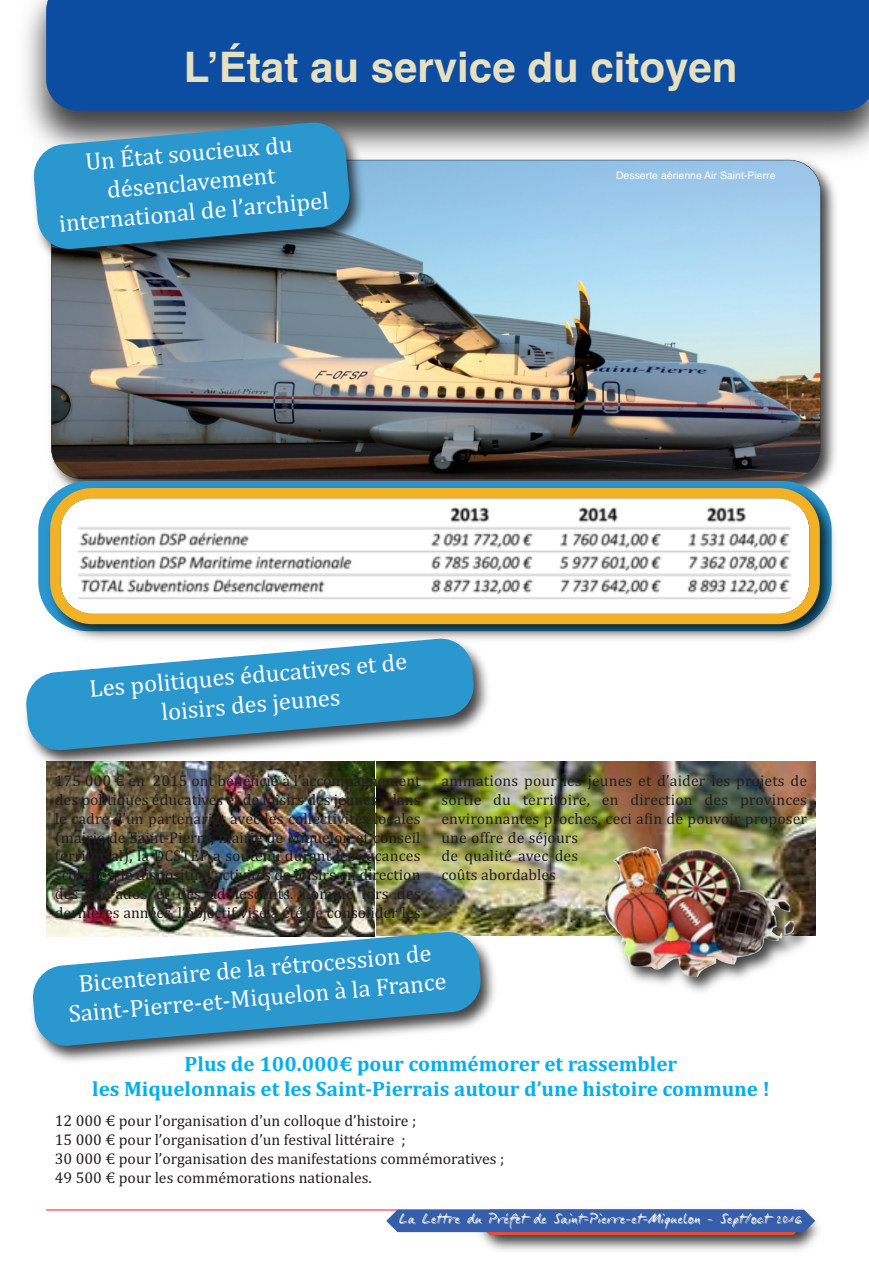
<style>
.page{position:relative;width:869px;height:1265px;background:#fff}
.page>*{position:absolute;margin:0;border:0;box-sizing:border-box;transform-origin:0 0}
.t1{font:700 42px "Helvetica";color:#e8e1c1}
.t2{font:24.5px/29.4px "Cambria";color:#fff;text-align:center}
.t3{font:700 21px/25.2px "Cambria";color:#00aeef;text-align:center}
.t4{font:17.5px "Darkwoman";letter-spacing:.075em;color:#fff}
.t5{font:15.75px/18.9px "Cambria";color:#231f20}
.t6{font:10.5px "Helvetica";color:#fff}
</style>
<div class="page">
<img style="left:376px;top:762px;width:439px;height:174px">
<img style="left:46px;top:777px;width:329px;height:143px">
<img style="left:480px;top:1219px;width:339px;height:32px">
<hr style="left:46px;top:1210px;width:747px;height:1px;background:#ee1d23">
<svg style="left:386px;top:1209px;width:428px;height:26px;background:#5263a2"></svg>
<img style="left:25px;top:0;width:843px;height:154px">
<div style="left:46px;top:0;width:822px;height:111px;background:#0d4da1"></div>
<img style="left:50px;top:153px;width:792px;height:327px">
<img style="left:51px;top:160px;width:769px;height:319px;border-radius:32px">
<img style="left:42px;top:480px;width:793px;height:160px">
<svg style="left:50px;top:488px;width:769px;height:136px"></svg>
<img style="left:25px;top:111px;width:350px;height:164px">
<svg style="left:32px;top:121px;width:318px;height:129px;background:#3a90bd"></svg>
<img style="left:587px;top:830px;width:229px;height:162px">
<img style="left:604px;top:846px;width:190px;height:133px">
<img style="left:36px;top:627px;width:463px;height:150px">
<svg style="left:26px;top:637px;width:449px;height:115px;fill:#2a97cf"></svg>
<img style="left:43px;top:920px;width:463px;height:142px">
<svg style="left:32px;top:931px;width:450px;height:116px;fill:#2a97cf"></svg>
<p class="t1" style="left:184px;top:43px;width:555px">L’État au service du citoyen</p>
<p class="t2" style="left:53px;top:150px;width:272px;rotate:-5deg">Un État soucieux du désenclavement international de l’archipel</p>
<p class="t2" style="left:88px;top:674px;width:320px;rotate:-5deg">Les politiques éducatives et de loisirs des jeunes</p>
<p class="t6" style="left:615px;top:170px;width:161px">Desserte aérienne Air Saint-Pierre</p>
<p class="t5" style="left:55px;top:771px;width:367px;text-align:justify">175 000 € en 2015 ont bénéficié à l’accompagnement des politiques éducatives et de loisirs des jeunes : dans le cadre d’un partenariat avec les collectivités locales (mairie de Saint-Pierre, mairie de Miquelon et conseil territorial), la DCSTEP a soutenu durant les vacances scolaires, le dispositif d’activités de loisirs en direction des pré-ados et des adolescents. Comme lors des dernières années, l’objectif visé a été de consolider les</p>
<p class="t5" style="left:441px;top:771px;width:367px">animations pour les jeunes et d’aider les projets de sortie du territoire, en direction des provinces environnantes proches, ceci afin de pouvoir proposer une offre de séjours<br>de qualité avec des<br>coûts abordables</p>
<p class="t2" style="left:65px;top:970px;width:380px;rotate:-5deg">Bicentenaire de la rétrocession de<br>Saint-Pierre-et-Miquelon à la France</p>
<p class="t3" style="left:92px;top:1051px;width:678px">Plus de 100.000€ pour commémorer et rassembler<br>les Miquelonnais et les Saint-Pierrais autour d’une histoire commune !</p>
<p class="t5" style="left:55px;top:1111px;width:450px">12 000 € pour l’organisation d’un colloque d’histoire ;<br>15 000 € pour l’organisation d’un festival littéraire ;<br>30 000 € pour l’organisation des manifestations commémoratives ; 49 500 € pour les commémorations nationales.</p>
<p class="t4" style="left:399px;top:1212px;width:403px">La Lettre du Préfet de Saint-Pierre-et-Miquelon - Sept/oct 2016</p>
</div>
